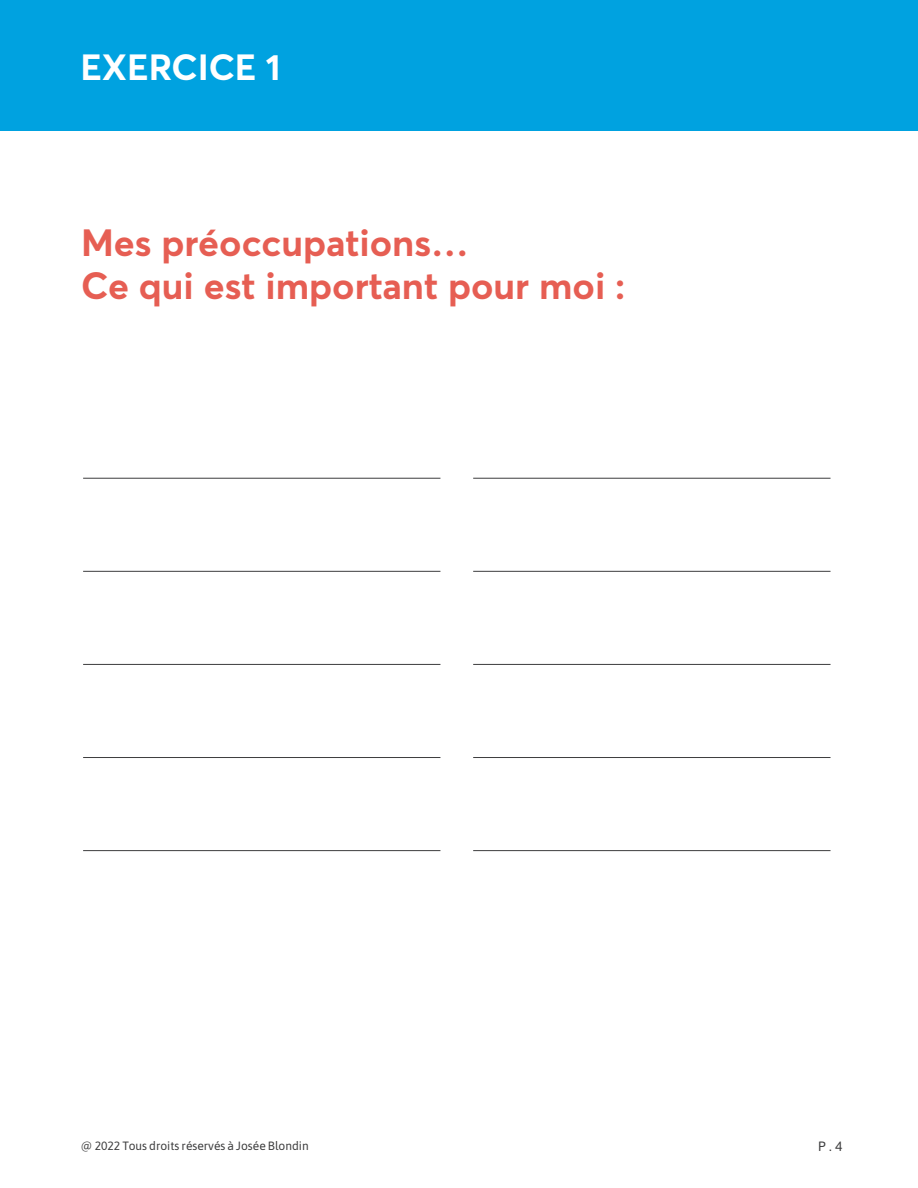
<style>
.page{position:relative;width:918px;height:1188px;background:#fff}
.page>*{position:absolute;margin:0;border:0;box-sizing:border-box;transform-origin:0 0}
.t1{font:700 37.5px/42.6px "Averta";color:#e65e53}
.t2{font:700 36px "Averta";color:#fff}
.t3{font:13.5px "Asap";color:#3c3c3d}
.t4{font:12px "Asap";color:#3c3c3d}
</style>
<div class="page">
<hr style="left:83px;top:478px;width:357px;height:1px;background:#3c3c3d">
<hr style="left:473px;top:478px;width:358px;height:1px;background:#3c3c3d">
<hr style="left:83px;top:571px;width:357px;height:1px;background:#3c3c3d">
<hr style="left:473px;top:571px;width:358px;height:1px;background:#3c3c3d">
<hr style="left:83px;top:664px;width:357px;height:1px;background:#3c3c3d">
<hr style="left:473px;top:664px;width:358px;height:1px;background:#3c3c3d">
<hr style="left:83px;top:757px;width:357px;height:1px;background:#3c3c3d">
<hr style="left:473px;top:757px;width:358px;height:1px;background:#3c3c3d">
<hr style="left:83px;top:850px;width:357px;height:1px;background:#3c3c3d">
<hr style="left:473px;top:850px;width:358px;height:1px;background:#3c3c3d">
<div style="left:0;top:0;width:918px;height:131px;background:#00a2e0"></div>
<p class="t2" style="left:80px;top:45px;width:202px">EXERCICE 1</p>
<p class="t1" style="left:81px;top:221px;width:546px">Mes préoccupations…<br>Ce qui est important pour moi :</p>
<p class="t4" style="left:81px;top:1138px;width:229px">@ 2022 Tous droits réservés à Josée Blondin</p>
<p class="t3" style="left:818px;top:1137px;width:26px">P . 4</p>
</div>
